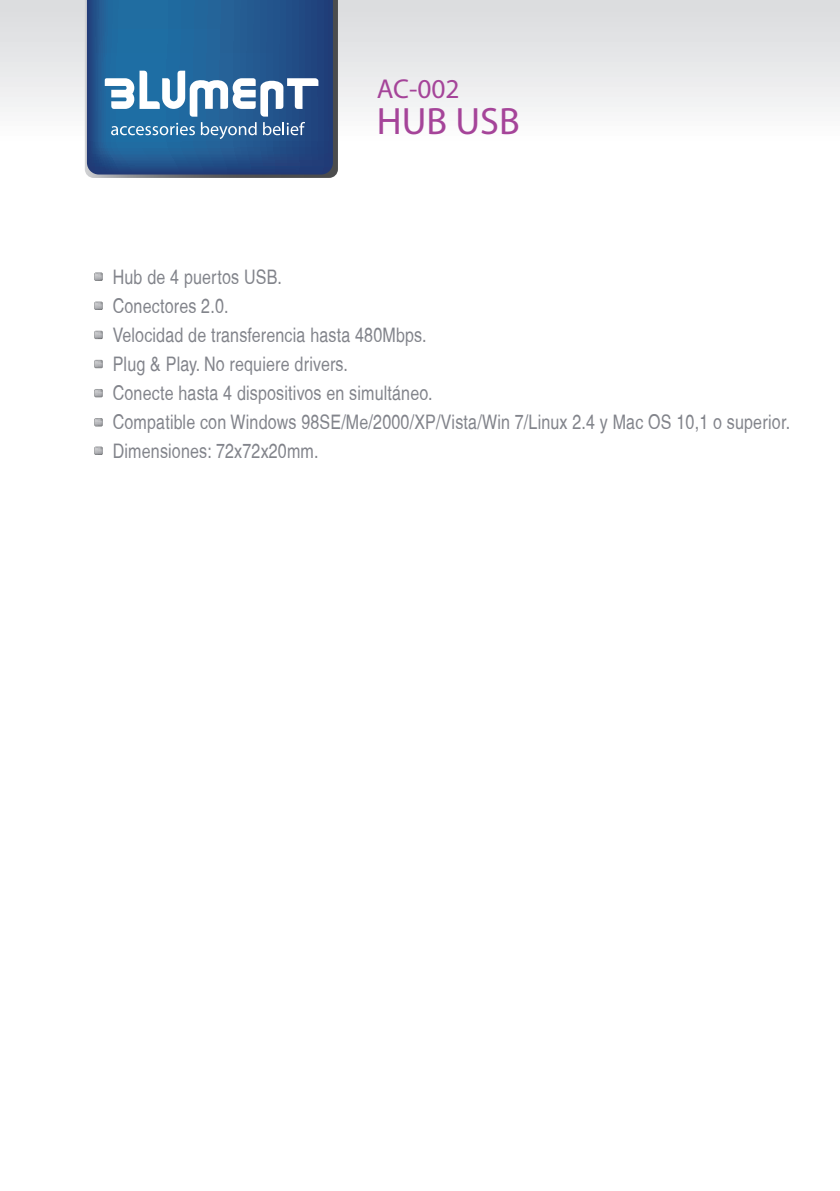
<style>
.page{position:relative;width:840px;height:1191px;background:#fff}
.page>*{position:absolute;margin:0;border:0;box-sizing:border-box;transform-origin:0 0}
.t1{font:38.2px "Myriad Pro";color:#a54499}
.t2{font:27.4px "Myriad Pro";color:#a54499}
.t3{font:condensed 20px/29px "Helvetica";letter-spacing:.01em;color:#82848b}
</style>
<div class="page">
<svg style="left:0;top:0;width:839px;height:427px"></svg>
<svg style="left:85px;top:0;width:253px;height:178px;background:#6d6f74"></svg>
<svg style="left:87px;top:0;width:246px;height:174px;background:#21578f"></svg>
<svg style="left:105px;top:71px;width:213px;height:68px"></svg>
<svg style="left:94px;top:360px;width:9px;height:8px"></svg>
<svg style="left:95px;top:360px;width:7px;height:8px"></svg>
<svg style="left:94px;top:331px;width:9px;height:8px"></svg>
<svg style="left:95px;top:331px;width:7px;height:8px"></svg>
<svg style="left:94px;top:302px;width:9px;height:8px"></svg>
<svg style="left:95px;top:302px;width:7px;height:8px"></svg>
<svg style="left:94px;top:389px;width:9px;height:8px"></svg>
<svg style="left:95px;top:389px;width:7px;height:8px"></svg>
<svg style="left:94px;top:418px;width:9px;height:8px"></svg>
<svg style="left:95px;top:418px;width:7px;height:8px"></svg>
<svg style="left:94px;top:446px;width:9px;height:9px"></svg>
<svg style="left:95px;top:447px;width:7px;height:8px"></svg>
<svg style="left:94px;top:272px;width:9px;height:9px"></svg>
<svg style="left:95px;top:273px;width:7px;height:7px"></svg>
<h2 class="t2" style="left:376px;top:72px;width:84px">AC-002</h2>
<h1 class="t1" style="left:376px;top:98px;width:144px">HUB USB</h1>
<p class="t3" style="left:113px;top:262px;width:678px">Hub de 4 puertos USB.<br>Conectores 2.0.<br>Velocidad de transferencia hasta 480Mbps.<br>Plug &amp; Play. No requiere drivers.<br>Conecte hasta 4 dispositivos en simultáneo.<br>Compatible con Windows 98SE/Me/2000/XP/Vista/Win 7/Linux 2.4 y Mac OS 10,1 o superior.<br>Dimensiones: 72x72x20mm.</p>
</div>
